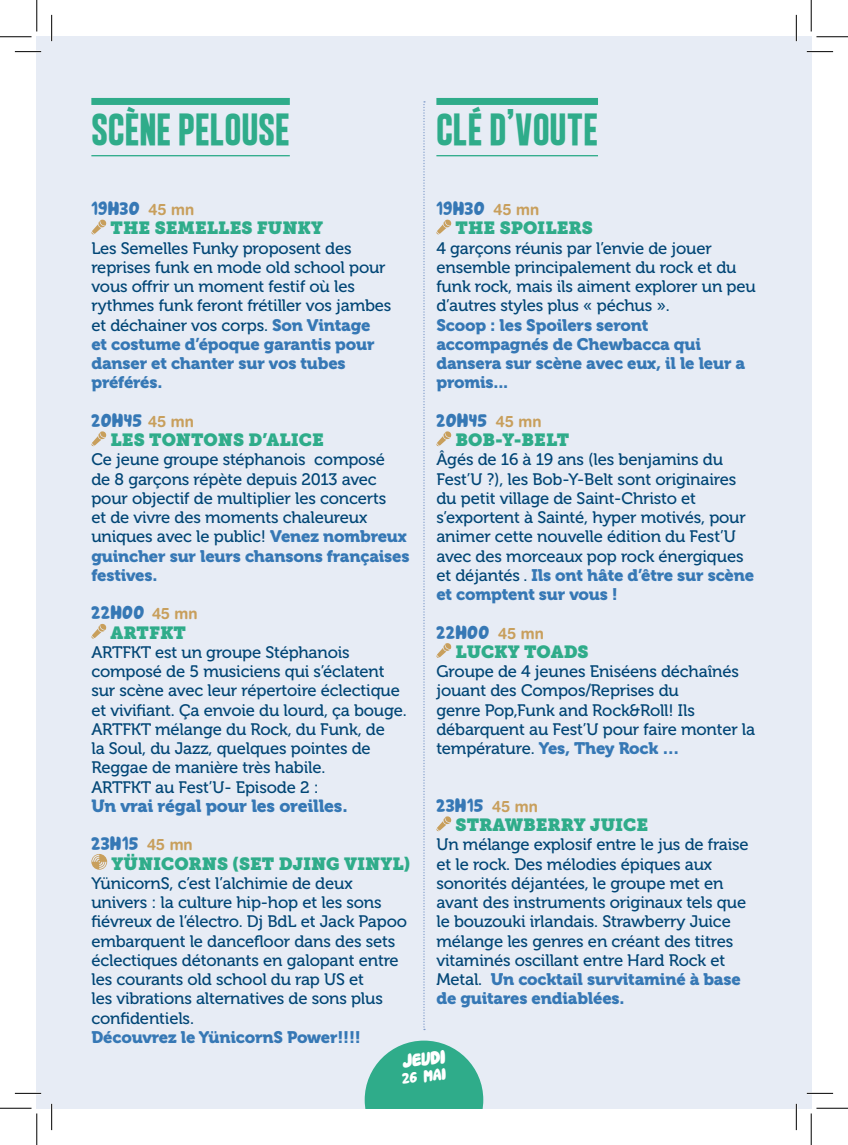
<style>
.page{position:relative;width:848px;height:1145px;background:#fff}
.page>*{position:absolute;margin:0;border:0;box-sizing:border-box;transform-origin:0 0}
.Style_de_paragraphe{font:700 45.5px "Algre Sans NC";letter-spacing:.01em;color:#2fac8a}
.horaire{font:19.25px "Shark Soft Bites";letter-spacing:.05em;color:#3678b5;scale:.95 1}
.t1{font:18.9px "Shark Soft Bites";color:#fff}
.t2{font:17.5px "Museo Slab";color:#2fac8a}
.Style_de_paragraphe-2{font:17.5px "Museo 900";letter-spacing:-.01em;color:#3678b5}
.Style_de_paragraphe-3{font:16.62px/19.2px "Museo 500";letter-spacing:-.01em;color:#014676}
.Style_de_paragraphe-4{font:16.62px/19.2px "Museo 900";letter-spacing:-.01em;color:#3678b5}
.t3{font:15.92px "Shark Soft Bites";color:#fff}
.s1{font-family:"Helvetica Rounded LT Std";font-weight:700;font-size:15.75px;color:#c89f5c}
.s2{font-family:"Museo 900";color:#3678b5}
</style>
<div class="page">
<div style="left:37px;top:37px;width:774px;height:1071px;background:#e7ecf5"></div>
<hr style="left:91px;top:155px;width:199px;height:1px;background:#2fac8a">
<div style="left:91px;top:98px;width:199px;height:7px;background:#2fac8a"></div>
<svg style="left:91px;top:219px;width:15px;height:16px"></svg>
<svg style="left:91px;top:431px;width:15px;height:15px"></svg>
<svg style="left:91px;top:624px;width:15px;height:15px"></svg>
<svg style="left:91px;top:854px;width:16px;height:16px"></svg>
<hr style="left:436px;top:155px;width:162px;height:1px;background:#2fac8a">
<div style="left:436px;top:98px;width:162px;height:7px;background:#2fac8a"></div>
<svg style="left:436px;top:219px;width:15px;height:16px"></svg>
<svg style="left:436px;top:431px;width:15px;height:15px"></svg>
<svg style="left:436px;top:643px;width:15px;height:15px"></svg>
<svg style="left:436px;top:816px;width:15px;height:15px"></svg>
<svg style="left:364px;top:1041px;width:119px;height:67px"></svg>
<svg style="left:423px;top:101px;width:2px;height:929px"></svg>
<hr style="left:15px;top:51px;width:26px;height:2px;background:#fff">
<hr style="left:806px;top:51px;width:26px;height:2px;background:#fff">
<hr style="left:15px;top:1092px;width:26px;height:2px;background:#fff">
<hr style="left:806px;top:1092px;width:26px;height:2px;background:#fff">
<hr style="left:51px;top:15px;width:2px;height:26px;background:#fff">
<hr style="left:51px;top:1104px;width:2px;height:26px;background:#fff">
<hr style="left:795px;top:15px;width:2px;height:26px;background:#fff">
<hr style="left:795px;top:1104px;width:2px;height:26px;background:#fff">
<svg style="left:15px;top:51px;width:26px;height:1px"></svg>
<svg style="left:806px;top:51px;width:26px;height:1px"></svg>
<svg style="left:15px;top:1093px;width:26px;height:1px"></svg>
<svg style="left:806px;top:1093px;width:26px;height:1px"></svg>
<svg style="left:51px;top:15px;width:1px;height:26px"></svg>
<svg style="left:51px;top:1104px;width:1px;height:26px"></svg>
<svg style="left:795px;top:15px;width:1px;height:26px"></svg>
<svg style="left:795px;top:1104px;width:1px;height:26px"></svg>
<hr style="left:0;top:36px;width:32px;height:1px;background:#000">
<hr style="left:816px;top:36px;width:31px;height:1px;background:#000">
<hr style="left:0;top:1108px;width:32px;height:1px;background:#000">
<hr style="left:816px;top:1108px;width:31px;height:1px;background:#000">
<hr style="left:36px;top:0;width:1px;height:31px;background:#000">
<hr style="left:36px;top:1113px;width:1px;height:32px;background:#000">
<hr style="left:810px;top:0;width:1px;height:31px;background:#000">
<hr style="left:810px;top:1113px;width:1px;height:32px;background:#000">
<p class="Style_de_paragraphe" style="left:91px;top:105px;width:200px">SCÈNE PELOUSE</p>
<p class="horaire" style="left:91px;top:198px;width:110px">19H30 <span class="s1">45 mn</span></p>
<p class="t2" style="left:111px;top:218px;width:214px">THE SEMELLES FUNKY</p>
<p class="Style_de_paragraphe-3" style="left:91px;top:239px;width:301px">Les Semelles Funky proposent des reprises funk en mode old school pour vous offrir un moment festif où les rythmes funk feront frétiller vos jambes et déchainer vos corps. <span class="s2">Son Vintage<br>et costume d’époque garantis pour danser et chanter sur vos tubes préférés.</span></p>
<p class="horaire" style="left:91px;top:410px;width:109px">20H45 <span class="s1">45 mn</span></p>
<p class="t2" style="left:111px;top:430px;width:215px">LES TONTONS D’ALICE</p>
<p class="Style_de_paragraphe-3" style="left:91px;top:450px;width:320px">Ce jeune groupe stéphanois composé<br>de 8 garçons répète depuis 2013 avec pour objectif de multiplier les concerts<br>et de vivre des moments chaleureux uniques avec le public! <span class="s2">Venez nombreux guincher sur leurs chansons françaises festives.</span></p>
<p class="horaire" style="left:91px;top:602px;width:113px">22H00 <span class="s1">45 mn</span></p>
<p class="t2" style="left:111px;top:622px;width:77px">ARTFKT</p>
<p class="Style_de_paragraphe-3" style="left:91px;top:643px;width:317px">ARTFKT est un groupe Stéphanois composé de 5 musiciens qui s’éclatent sur scène avec leur répertoire éclectique et vivifiant. Ça envoie du lourd, ça bouge.<br>ARTFKT mélange du Rock, du Funk, de<br>la Soul, du Jazz, quelques pointes de Reggae de manière très habile.</p>
<p class="Style_de_paragraphe-3" style="left:91px;top:778px;width:229px">ARTFKT au Fest’U- Episode 2 :</p>
<p class="Style_de_paragraphe-2" style="left:91px;top:796px;width:258px">Un vrai régal pour les oreilles.</p>
<p class="horaire" style="left:91px;top:833px;width:108px">23H15 <span class="s1">45 mn</span></p>
<p class="t2" style="left:111px;top:853px;width:300px">YÜNICORNS (SET DJING VINYL)</p>
<p class="Style_de_paragraphe-3" style="left:91px;top:874px;width:317px">YünicornS, c’est l’alchimie de deux univers : la culture hip-hop et les sons fiévreux de l’électro. Dj BdL et Jack Papoo embarquent le dancefloor dans des sets éclectiques détonants en galopant entre les courants old school du rap US et<br>les vibrations alternatives de sons plus confidentiels.<br><span class="s2">Découvrez le YünicornS Power!!!!</span></p>
<p class="Style_de_paragraphe" style="left:436px;top:105px;width:163px">CLÉ D'VOUTE</p>
<p class="horaire" style="left:436px;top:198px;width:110px">19H30 <span class="s1">45 mn</span></p>
<p class="t2" style="left:455px;top:218px;width:139px">THE SPOILERS</p>
<p class="Style_de_paragraphe-3" style="left:436px;top:239px;width:321px">4 garçons réunis par l’envie de jouer ensemble principalement du rock et du funk rock, mais ils aiment explorer un peu d’autres styles plus « péchus ».</p>
<p class="Style_de_paragraphe-4" style="left:436px;top:315px;width:310px">Scoop : les Spoilers seront accompagnés de Chewbacca qui dansera sur scène avec eux, il le leur a promis...</p>
<p class="horaire" style="left:436px;top:410px;width:112px">20H45 <span class="s1">45 mn</span></p>
<p class="t2" style="left:455px;top:430px;width:115px">BOB-Y-BELT</p>
<p class="Style_de_paragraphe-3" style="left:436px;top:450px;width:319px">Âgés de 16 à 19 ans (les benjamins du Fest’U ?), les Bob-Y-Belt sont originaires du petit village de Saint-Christo et s’exportent à Sainté, hyper motivés, pour animer cette nouvelle édition du Fest’U avec des morceaux pop rock énergiques et déjantés . <span class="s2">Ils ont hâte d’être sur scène et comptent sur vous !</span></p>
<p class="horaire" style="left:436px;top:622px;width:115px">22H00 <span class="s1">45 mn</span></p>
<p class="t2" style="left:455px;top:641px;width:135px">LUCKY TOADS</p>
<p class="Style_de_paragraphe-3" style="left:436px;top:662px;width:320px">Groupe de 4 jeunes Eniséens déchaînés jouant des Compos/Reprises du<br>genre Pop,Funk and Rock&amp;Roll! Ils débarquent au Fest’U pour faire monter la température. <span class="s2">Yes, They Rock …</span></p>
<p class="horaire" style="left:436px;top:795px;width:108px">23H15 <span class="s1">45 mn</span></p>
<p class="t2" style="left:455px;top:815px;width:194px">STRAWBERRY JUICE</p>
<p class="Style_de_paragraphe-3" style="left:436px;top:835px;width:314px">Un mélange explosif entre le jus de fraise et le rock. Des mélodies épiques aux sonorités déjantées, le groupe met en avant des instruments originaux tels que le bouzouki irlandais. Strawberry Juice mélange les genres en créant des titres vitaminés oscillant entre Hard Rock et Metal. <span class="s2">Un cocktail survitaminé à base de guitares endiablées.</span></p>
<p class="t1" style="left:401px;top:1052px;width:44px;rotate:-6deg">JEUDI</p>
<p class="t3" style="left:400px;top:1070px;width:45px;rotate:-6deg">26 MAI</p>
</div>
